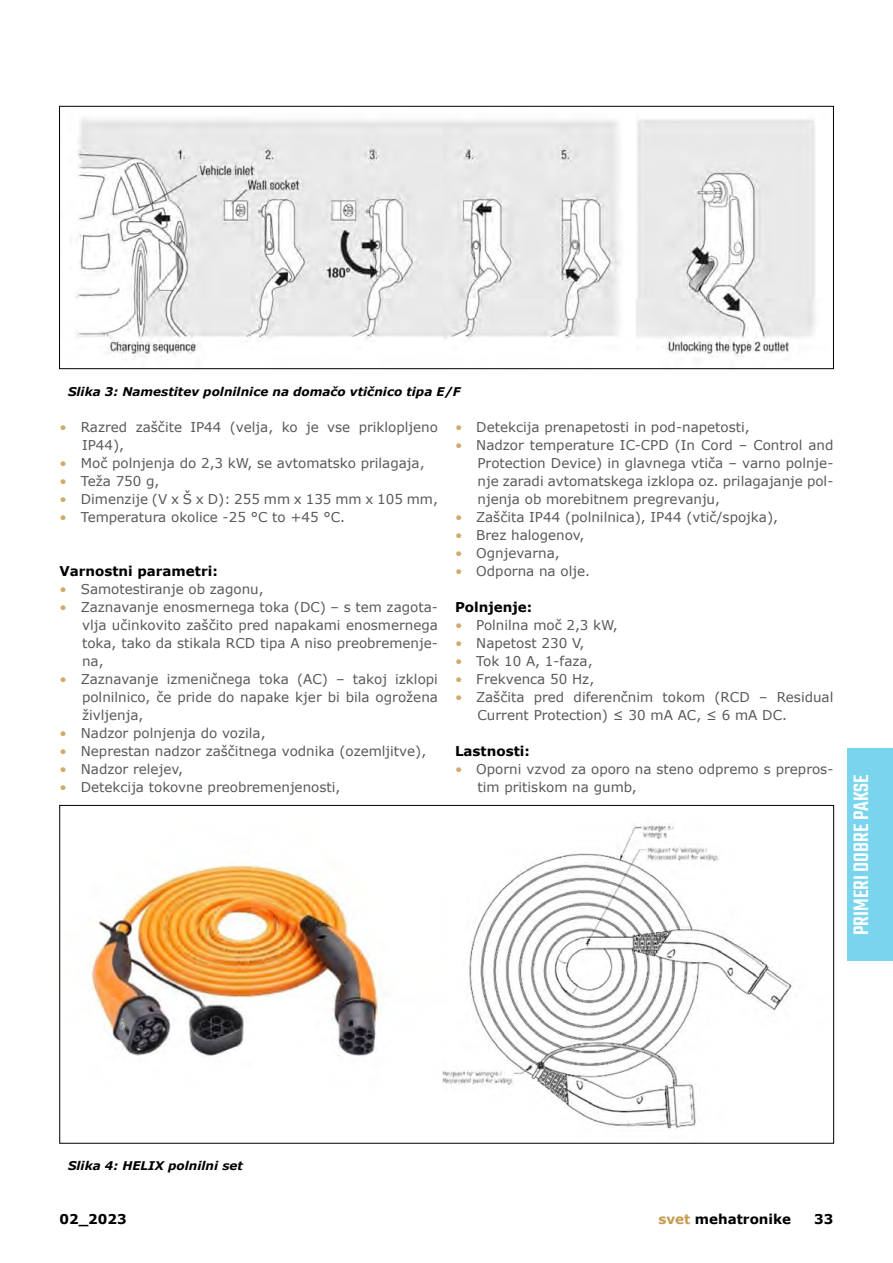
<style>
.page{position:relative;width:893px;height:1263px;background:#fff}
.page>*{position:absolute;margin:0;border:0;box-sizing:border-box;transform-origin:0 0}
.t1{font:500 22.5px "Teko";color:#fff}
.t2{font:13.5px/18px "Verdana";color:#58595b}
.t3{font:700 13.5px "Verdana";color:#000}
.t4{font:italic 700 12px "Verdana";color:#000}
.s1{color:#cfab6c}
.s2{color:#c69b4c}
</style>
<div class="page">
<div style="left:848px;top:748px;width:45px;height:213px;background:#79d4ed"></div>
<img style="left:75px;top:118px;width:740px;height:239px">
<div style="left:59px;top:106px;width:775px;height:263px;border:1px solid #000"></div>
<img style="left:88px;top:824px;width:704px;height:305px">
<p class="t4" style="left:68px;top:383px;width:394px">Slika 3: Namestitev polnilnice na domačo vtičnico tipa E/F</p>
<p class="t2" style="left:82px;top:418px;width:357px;text-indent:-23px"><span class="s1">•</span> Razred zaščite IP44 (velja, ko je vse priklopljeno<br>IP44),</p>
<p class="t2" style="left:60px;top:454px;width:367px"><span class="s1">•</span> Moč polnjenja do 2,3 kW, se avtomatsko prilagaja,</p>
<p class="t2" style="left:60px;top:472px;width:101px"><span class="s1">•</span> Teža 750 g,</p>
<p class="t2" style="left:60px;top:490px;width:380px"><span class="s1">•</span> Dimenzije (V x Š x D): 255 mm x 135 mm x 105 mm,</p>
<p class="t2" style="left:60px;top:508px;width:287px"><span class="s1">•</span> Temperatura okolice -25 °C to +45 °C.</p>
<p class="t3" style="left:60px;top:562px;width:160px">Varnostni parametri:</p>
<p class="t2" style="left:60px;top:580px;width:206px"><span class="s1">•</span> Samotestiranje ob zagonu,</p>
<p class="t2" style="left:82px;top:598px;width:357px;text-align:justify;text-indent:-23px"><span class="s1">•</span> Zaznavanje enosmernega toka (DC) – s tem zagota&shy;vlja učinkovito zaščito pred napakami enosmernega toka, tako da stikala RCD tipa A niso preobremenje&shy;na,</p>
<p class="t2" style="left:82px;top:670px;width:357px;text-align:justify;text-indent:-23px"><span class="s1">•</span> Zaznavanje izmeničnega toka (AC) – takoj izklopi polnilnico, če pride do napake kjer bi bila ogrožena življenja,</p>
<p class="t2" style="left:60px;top:724px;width:208px"><span class="s1">•</span> Nadzor polnjenja do vozila,</p>
<p class="t2" style="left:60px;top:742px;width:368px"><span class="s1">•</span> Neprestan nadzor zaščitnega vodnika (ozemljitve),</p>
<p class="t2" style="left:60px;top:760px;width:125px"><span class="s1">•</span> Nadzor relejev,</p>
<p class="t2" style="left:60px;top:778px;width:282px"><span class="s1">•</span> Detekcija tokovne preobremenjenosti,</p>
<p class="t2" style="left:455px;top:418px;width:296px"><span class="s1">•</span> Detekcija prenapetosti in pod-napetosti,</p>
<p class="t2" style="left:477px;top:436px;width:357px;text-align:justify;text-indent:-23px"><span class="s1">•</span> Nadzor temperature IC-CPD (In Cord – Control and Protection Device) in glavnega vtiča – varno polnje&shy;nje zaradi avtomatskega izklopa oz. prilagajanje pol&shy;njenja ob morebitnem pregrevanju,</p>
<p class="t2" style="left:455px;top:508px;width:325px"><span class="s1">•</span> Zaščita IP44 (polnilnica), IP44 (vtič/spojka),</p>
<p class="t2" style="left:455px;top:526px;width:131px"><span class="s1">•</span> Brez halogenov,</p>
<p class="t2" style="left:455px;top:544px;width:106px"><span class="s1">•</span> Ognjevarna,</p>
<p class="t2" style="left:455px;top:562px;width:136px"><span class="s1">•</span> Odporna na olje.</p>
<p class="t3" style="left:455px;top:597px;width:79px">Polnjenje:</p>
<p class="t2" style="left:455px;top:616px;width:164px"><span class="s1">•</span> Polnilna moč 2,3 kW,</p>
<p class="t2" style="left:455px;top:634px;width:131px"><span class="s1">•</span> Napetost 230 V,</p>
<p class="t2" style="left:455px;top:652px;width:139px"><span class="s1">•</span> Tok 10 A, 1-faza,</p>
<p class="t2" style="left:455px;top:670px;width:141px"><span class="s1">•</span> Frekvenca 50 Hz,</p>
<p class="t2" style="left:477px;top:688px;width:357px;text-indent:-23px"><span class="s1">•</span> Zaščita pred diferenčnim tokom (RCD – Residual<br>Current Protection) ≤ 30 mA AC, ≤ 6 mA DC.</p>
<p class="t3" style="left:455px;top:741px;width:76px">Lastnosti:</p>
<p class="t2" style="left:477px;top:760px;width:357px;text-indent:-23px"><span class="s1">•</span> Oporni vzvod za oporo na steno odpremo s prepros&shy;tim pritiskom na gumb,</p>
<h1 class="t1" style="left:848px;top:935px;width:162px;rotate:-90deg">Primeri dobre pakse</h1>
<p class="t4" style="left:68px;top:1157px;width:176px">Slika 4: HELIX polnilni set</p>
<p class="t3" style="left:60px;top:1210px;width:69px">02_2023</p>
<p class="t3" style="left:658px;top:1210px;width:134px"><span class="s2">svet</span> mehatronike</p>
<p class="t3" style="left:814px;top:1210px;width:21px">33</p>
</div>
